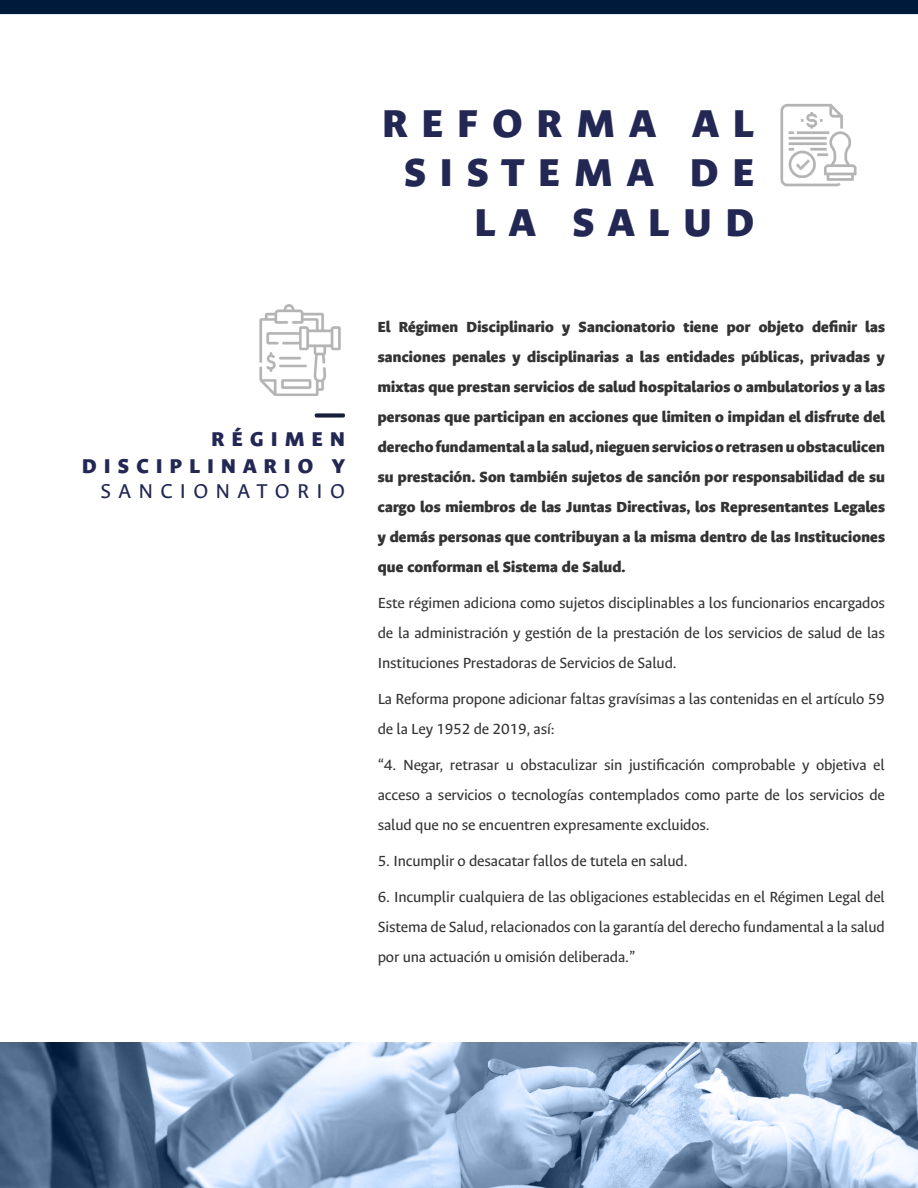
<style>
.page{position:relative;width:918px;height:1188px;background:#fff}
.page>*{position:absolute;margin:0;border:0;box-sizing:border-box;transform-origin:0 0}
.t1{font:900 43.65px/49.5px "Ancizar Sans";letter-spacing:.325em;color:#222753;text-align:right}
.t2{font:900 22.5px/27px "Ancizar Sans";letter-spacing:.325em;color:#222753;text-align:right}
.t3{font:22.5px "Ancizar Sans";letter-spacing:.325em;color:#222753}
.t4{font:16.5px/30px "Ancizar Sans";letter-spacing:-.01em;color:#333;text-align:justify}
.t5{font:900 16.5px/30px "Ancizar Sans";letter-spacing:.01em;color:#333;text-align:justify}
</style>
<div class="page">
<img style="left:0;top:1042px;width:918px;height:146px">
<div style="left:0;top:0;width:918px;height:14px;background:#001a3c"></div>
<div style="left:315px;top:413px;width:30px;height:5px;border:3px solid #171e37"></div>
<img style="left:259px;top:304px;width:82px;height:91px">
<img style="left:780px;top:103px;width:77px;height:84px">
<h1 class="t1" style="left:382px;top:99px;width:373px">REFORMA AL<br>SISTEMA DE<br>LA SALUD</h1>
<h2 class="t2" style="left:82px;top:425px;width:264px">RÉGIMEN<br>DISCIPLINARIO Y</h2>
<h2 class="t3" style="left:101px;top:479px;width:246px">SANCIONATORIO</h2>
<p class="t5" style="left:378px;top:312px;width:509px">El Régimen Disciplinario y Sancionatorio tiene por objeto definir las sanciones penales y disciplinarias a las entidades públicas, privadas y mixtas que prestan servicios de salud hospitalarios o ambulatorios y a las personas que participan en acciones que limiten o impidan el disfrute del derecho fundamental a la salud, nieguen servicios o retrasen u obstaculicen su prestación. Son también sujetos de sanción por responsabilidad de su cargo los miembros de las Juntas Directivas, los Representantes Legales y demás personas que contribuyan a la misma dentro de las Instituciones que conforman el Sistema de Salud.</p>
<p class="t4" style="left:378px;top:588px;width:509px">Este régimen adiciona como sujetos disciplinables a los funcionarios encargados de la administración y gestión de la prestación de los servicios de salud de las Instituciones Prestadoras de Servicios de Salud.</p>
<p class="t4" style="left:378px;top:684px;width:509px">La Reforma propone adicionar faltas gravísimas a las contenidas en el artículo 59 de la Ley 1952 de 2019, así:</p>
<p class="t4" style="left:378px;top:750px;width:509px">“4. Negar, retrasar u obstaculizar sin justificación comprobable y objetiva el acceso a servicios o tecnologías contemplados como parte de los servicios de salud que no se encuentren expresamente excluidos.</p>
<p class="t4" style="left:378px;top:846px;width:311px">5. Incumplir o desacatar fallos de tutela en salud.</p>
<p class="t4" style="left:378px;top:882px;width:509px">6. Incumplir cualquiera de las obligaciones establecidas en el Régimen Legal del Sistema de Salud, relacionados con la garantía del derecho fundamental a la salud por una actuación u omisión deliberada.”</p>
</div>
